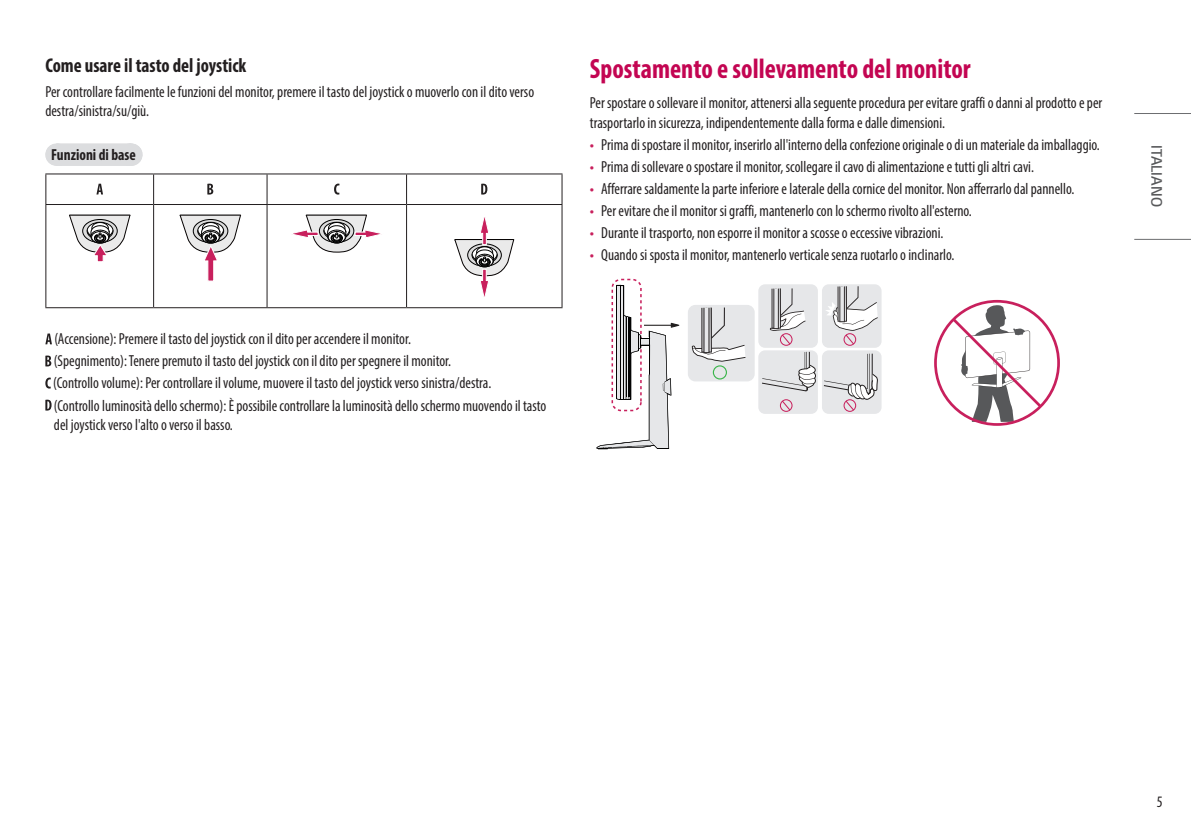
<style>
.page{position:relative;width:1191px;height:840px;background:#fff}
.page>*{position:absolute;margin:0;border:0;box-sizing:border-box;transform-origin:0 0}
.Title2{font:700 condensed 28px "Myriad Pro";color:#c30552;scale:.95 1}
.Title3{font:700 condensed 20px "Myriad Pro";color:#231f20;scale:.95 1}
.Body{font:condensed 16px/19.2px "Myriad Pro";color:#231f20;scale:.95 1}
.Gray_Title{font:700 condensed 16px "Myriad Pro";color:#231f20;scale:.95 1}
.t1{font:300 16px "LG Smart";color:#57585a;scale:.95 1}
.s1{font-family:"LG Smart";font-stretch:normal;color:#c8205d}
</style>
<div class="page">
<hr style="left:1134px;top:113px;width:57px;height:1px;background:#6c6d70">
<hr style="left:1134px;top:239px;width:57px;height:1px;background:#6c6d70">
<div style="left:56px;top:143px;width:75px;height:22px;background:#e9e9ea"></div>
<div style="left:56px;top:144px;width:75px;height:22px;background:#dcdddf"></div>
<svg style="left:129px;top:143px;width:3px;height:23px"></svg>
<hr style="left:45px;top:173px;width:109px;height:1px;background:#231f20">
<hr style="left:45px;top:174px;width:1px;height:30px;background:#231f20">
<hr style="left:154px;top:173px;width:113px;height:1px;background:#231f20">
<hr style="left:153px;top:174px;width:1px;height:30px;background:#231f20">
<hr style="left:267px;top:173px;width:139px;height:1px;background:#231f20">
<hr style="left:266px;top:174px;width:1px;height:30px;background:#231f20">
<hr style="left:406px;top:173px;width:156px;height:1px;background:#231f20">
<hr style="left:406px;top:174px;width:1px;height:30px;background:#231f20">
<hr style="left:561px;top:174px;width:1px;height:30px;background:#231f20">
<hr style="left:45px;top:204px;width:109px;height:1px;background:#231f20">
<hr style="left:45px;top:205px;width:1px;height:102px;background:#231f20">
<hr style="left:154px;top:204px;width:113px;height:1px;background:#231f20">
<hr style="left:153px;top:205px;width:1px;height:102px;background:#231f20">
<hr style="left:267px;top:204px;width:139px;height:1px;background:#231f20">
<hr style="left:266px;top:205px;width:1px;height:102px;background:#231f20">
<hr style="left:406px;top:204px;width:156px;height:1px;background:#231f20">
<hr style="left:406px;top:205px;width:1px;height:102px;background:#231f20">
<hr style="left:561px;top:205px;width:1px;height:102px;background:#231f20">
<hr style="left:45px;top:307px;width:109px;height:1px;background:#231f20">
<hr style="left:154px;top:307px;width:113px;height:1px;background:#231f20">
<hr style="left:267px;top:307px;width:139px;height:1px;background:#231f20">
<hr style="left:406px;top:307px;width:156px;height:1px;background:#231f20">
<svg style="left:96px;top:183px;width:7px;height:11px"></svg>
<svg style="left:207px;top:183px;width:6px;height:11px"></svg>
<svg style="left:334px;top:183px;width:5px;height:11px"></svg>
<svg style="left:481px;top:183px;width:6px;height:11px"></svg>
<svg style="left:69px;top:214px;width:62px;height:48px"></svg>
<svg style="left:179px;top:214px;width:62px;height:67px"></svg>
<svg style="left:292px;top:214px;width:90px;height:39px"></svg>
<svg style="left:454px;top:217px;width:60px;height:80px"></svg>
<svg style="left:45px;top:333px;width:7px;height:11px"></svg>
<svg style="left:45px;top:355px;width:6px;height:11px"></svg>
<svg style="left:45px;top:377px;width:6px;height:11px"></svg>
<svg style="left:45px;top:399px;width:7px;height:11px"></svg>
<div style="left:688px;top:305px;width:66px;height:76px;background:#e6e7e9;border-radius:7px"></div>
<svg style="left:692px;top:307px;width:53px;height:72px"></svg>
<div style="left:758px;top:284px;width:60px;height:63px;background:#e6e7e9;border-radius:7px"></div>
<div style="left:822px;top:284px;width:59px;height:63px;background:#e6e7e9;border-radius:7px"></div>
<svg style="left:770px;top:286px;width:108px;height:59px"></svg>
<div style="left:758px;top:350px;width:60px;height:63px;background:#e6e7e9;border-radius:7px"></div>
<div style="left:822px;top:350px;width:59px;height:63px;background:#e6e7e9;border-radius:7px"></div>
<svg style="left:762px;top:351px;width:116px;height:60px"></svg>
<svg style="left:596px;top:278px;width:83px;height:171px"></svg>
<svg style="left:934px;top:300px;width:126px;height:125px"></svg>
<p class="Title3" style="left:45px;top:53px;width:213px">Come usare il tasto del joystick</p>
<p class="Body" style="left:45px;top:81px;width:516px">Per controllare facilmente le funzioni del monitor, premere il tasto del joystick o muoverlo con il dito verso destra/sinistra/su/giù.</p>
<p class="Gray_Title" style="left:51px;top:144px;width:91px">Funzioni di base</p>
<p class="Body" style="left:54px;top:329px;width:377px">(Accensione): Premere il tasto del joystick con il dito per accendere il monitor.</p>
<p class="Body" style="left:54px;top:351px;width:420px">(Spegnimento): Tenere premuto il tasto del joystick con il dito per spegnere il monitor.</p>
<p class="Body" style="left:53px;top:373px;width:463px">(Controllo volume): Per controllare il volume, muovere il tasto del joystick verso sinistra/destra.</p>
<p class="Body" style="left:54px;top:395px;width:520px">(Controllo luminosità dello schermo): È possibile controllare la luminosità dello schermo muovendo il tasto del joystick verso l'alto o verso il basso.</p>
<p class="Title2" style="left:590px;top:51px;width:402px">Spostamento e sollevamento del monitor</p>
<p class="Body" style="left:590px;top:93px;width:541px">Per spostare o sollevare il monitor, attenersi alla seguente procedura per evitare graffi o danni al prodotto e per trasportarlo in sicurezza, indipendentemente dalla forma e dalle dimensioni.</p>
<p class="Body" style="left:590px;top:134px;width:538px"><span class="s1">•</span> Prima di spostare il monitor, inserirlo all'interno della confezione originale o di un materiale da imballaggio.</p>
<p class="Body" style="left:590px;top:156px;width:469px"><span class="s1">•</span> Prima di sollevare o spostare il monitor, scollegare il cavo di alimentazione e tutti gli altri cavi.</p>
<p class="Body" style="left:590px;top:178px;width:511px"><span class="s1">•</span> Afferrare saldamente la parte inferiore e laterale della cornice del monitor. Non afferrarlo dal pannello.</p>
<p class="Body" style="left:590px;top:200px;width:403px"><span class="s1">•</span> Per evitare che il monitor si graffi, mantenerlo con lo schermo rivolto all'esterno.</p>
<p class="Body" style="left:590px;top:223px;width:374px"><span class="s1">•</span> Durante il trasporto, non esporre il monitor a scosse o eccessive vibrazioni.</p>
<p class="Body" style="left:590px;top:245px;width:385px"><span class="s1">•</span> Quando si sposta il monitor, mantenerlo verticale senza ruotarlo o inclinarlo.</p>
<p class="t1" style="left:1167px;top:145px;width:66px;rotate:90deg">ITALIANO</p>
<p class="Body" style="left:1156px;top:791px;width:8px">5</p>
</div>
